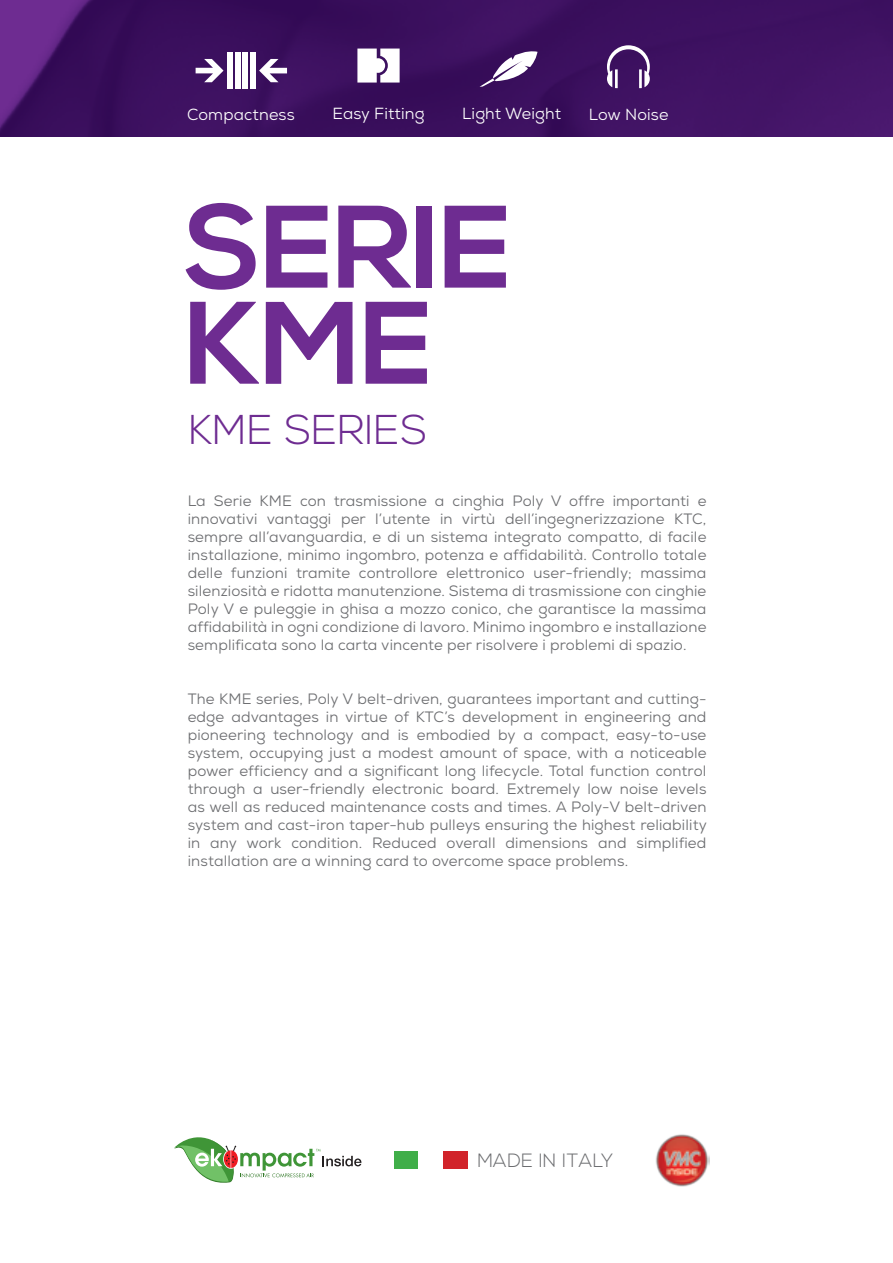
<style>
.page{position:relative;width:893px;height:1263px;background:#fff}
.page>*{position:absolute;margin:0;border:0;box-sizing:border-box;transform-origin:0 0}
.t1{font:700 117px/96px "Nexa";letter-spacing:-.01em;color:#6e2c91}
.t2{font:300 41.55px "Nexa";letter-spacing:.01em;color:#6e2c91}
.t3{font:300 19.2px "Nexa";letter-spacing:.01em;color:#6c6d70}
.t4{font:16.05px "Nexa";letter-spacing:.01em;color:#fff}
.t5{font:15px/18px "Nexa";letter-spacing:.01em;color:#6c6d70;text-align:justify}
</style>
<div class="page">
<img style="left:0;top:0;width:893px;height:136px">
<svg style="left:196px;top:59px;width:28px;height:23px"></svg>
<svg style="left:259px;top:59px;width:28px;height:23px"></svg>
<div style="left:227px;top:53px;width:6px;height:36px;background:#fff"></div>
<div style="left:235px;top:53px;width:5px;height:36px;background:#fff"></div>
<div style="left:250px;top:53px;width:5px;height:36px;background:#fff"></div>
<div style="left:242px;top:53px;width:6px;height:36px;background:#fff"></div>
<svg style="left:357px;top:49px;width:43px;height:34px"></svg>
<svg style="left:607px;top:45px;width:43px;height:43px"></svg>
<svg style="left:479px;top:50px;width:58px;height:37px"></svg>
<svg style="left:174px;top:1137px;width:188px;height:46px"></svg>
<div style="left:394px;top:1151px;width:24px;height:17px;background:#40ae49"></div>
<div style="left:443px;top:1151px;width:25px;height:17px;background:#d1232a"></div>
<img style="left:655px;top:1134px;width:54px;height:53px">
<p class="t4" style="left:187px;top:104px;width:109px">Compactness</p>
<p class="t4" style="left:332px;top:103px;width:94px">Easy Fitting</p>
<p class="t4" style="left:462px;top:103px;width:100px">Light Weight</p>
<p class="t4" style="left:589px;top:104px;width:81px">Low Noise</p>
<h1 class="t1" style="left:184px;top:204px;width:329px">SERIE<br>KME</h1>
<h2 class="t2" style="left:189px;top:405px;width:240px">KME SERIES</h2>
<p class="t5" style="left:188px;top:492px;width:520px">La Serie KME con trasmissione a cinghia Poly V offre importanti e innovativi vantaggi per l’utente in virtù dell’ingegnerizzazione KTC, sempre all’avanguardia, e di un sistema integrato compatto, di facile installazione, minimo ingombro, potenza e affidabilità. Controllo totale delle funzioni tramite controllore elettronico user-friendly; massima silenziosità e ridotta manutenzione. Sistema di trasmissione con cinghie Poly V e puleggie in ghisa a mozzo conico, che garantisce la massima affidabilità in ogni condizione di lavoro. Minimo ingombro e installazione semplificata sono la carta vincente per risolvere i problemi di spazio.</p>
<p class="t5" style="left:188px;top:690px;width:521px">The KME series, Poly V belt-driven, guarantees important and cutting&shy;edge advantages in virtue of KTC’s development in engineering and pioneering technology and is embodied by a compact, easy-to-use system, occupying just a modest amount of space, with a noticeable power efficiency and a significant long lifecycle. Total function control through a user-friendly electronic board. Extremely low noise levels as well as reduced maintenance costs and times. A Poly-V belt-driven system and cast-iron taper-hub pulleys ensuring the highest reliability in any work condition. Reduced overall dimensions and simplified installation are a winning card to overcome space problems.</p>
<p class="t3" style="left:477px;top:1149px;width:137px">MADE IN ITALY</p>
</div>
